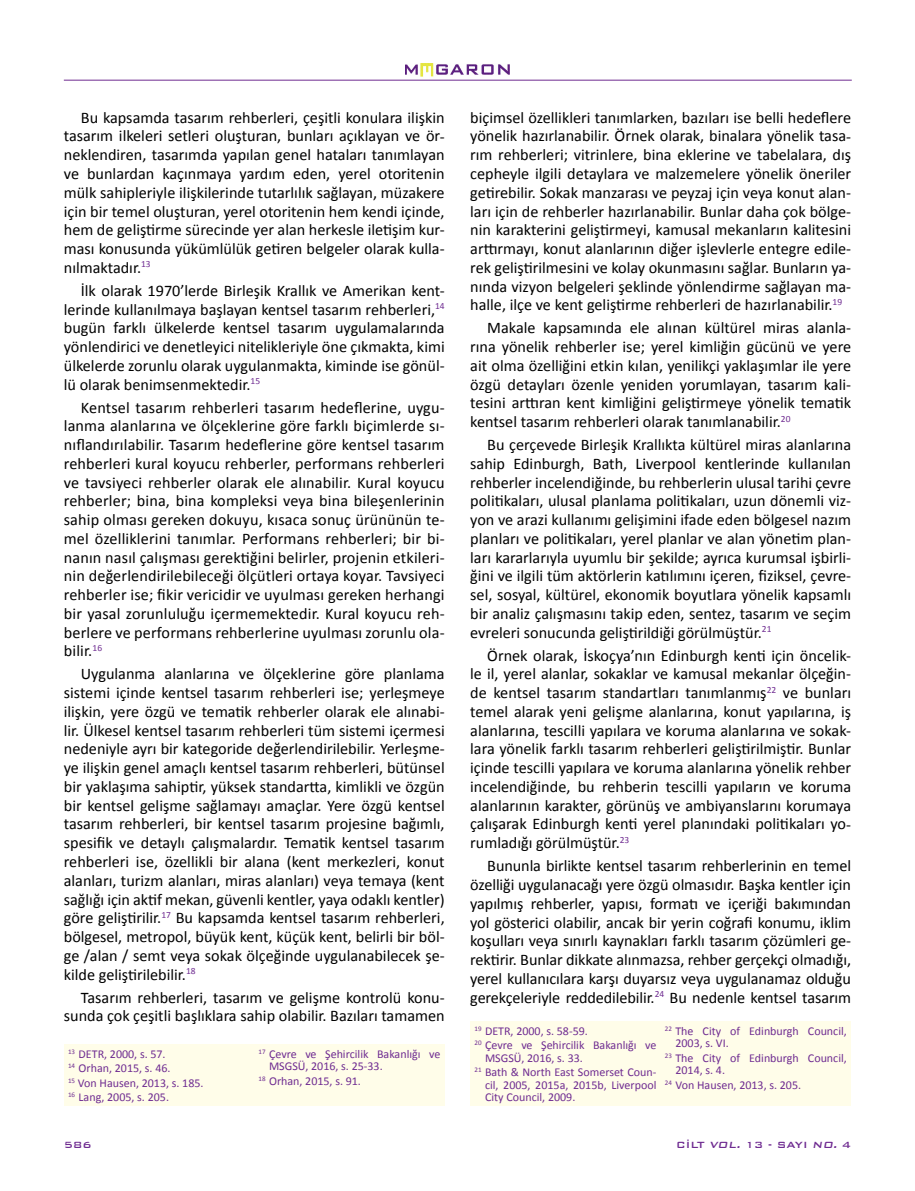
<style>
.page{position:relative;width:915px;height:1191px;background:#fff}
.page>*{position:absolute;margin:0;border:0;box-sizing:border-box;transform-origin:0 0}
.t1{font:16.2px/18.8px "Calibri";color:#000;text-align:justify}
.t2{font:12px/14.5px "Calibri";color:#6f2c91}
.t3{font:500 12px "Bank Gothic BT";color:#6f2c91}
.s1{font-style:italic}
</style>
<div class="page">
<div style="left:64px;top:1044px;width:190px;height:61px;background:#fffde9"></div>
<div style="left:470px;top:1021px;width:190px;height:84px;background:#fffde9"></div>
<div style="left:254px;top:1044px;width:190px;height:61px;background:#fffde9"></div>
<div style="left:660px;top:1021px;width:190px;height:84px;background:#fffde9"></div>
<img style="left:405px;top:64px;width:104px;height:16px">
<hr style="left:64px;top:80px;width:787px;height:1px;background:#6f2c91">
<p class="t1" style="left:64px;top:108px;width:382px;text-indent:17px">Bu kapsamda tasarım rehberleri, çeşitli konulara ilişkin tasarım ilkeleri setleri oluşturan, bunları açıklayan ve ör&shy;neklendiren, tasarımda yapılan genel hataları tanımlayan ve bunlardan kaçınmaya yardım eden, yerel otoritenin mülk sahipleriyle ilişkilerinde tutarlılık sağlayan, müzakere için bir temel oluşturan, yerel otoritenin hem kendi içinde, hem de geliştirme sürecinde yer alan herkesle iletişim kur&shy;ması konusunda yükümlülük getiren belgeler olarak kulla&shy;nılmaktadır.<sup>13</sup></p>
<p class="t1" style="left:64px;top:281px;width:382px;text-indent:17px">İlk olarak 1970’lerde Birleşik Krallık ve Amerikan kent&shy;lerinde kullanılmaya başlayan kentsel tasarım rehberleri,<sup>14 </sup>bugün farklı ülkelerde kentsel tasarım uygulamalarında yönlendirici ve denetleyici nitelikleriyle öne çıkmakta, kimi ülkelerde zorunlu olarak uygulanmakta, kiminde ise gönül&shy;lü olarak benimsenmektedir.<sup>15</sup></p>
<p class="t1" style="left:64px;top:398px;width:382px;text-indent:17px">Kentsel tasarım rehberleri tasarım hedeflerine, uygu&shy;lanma alanlarına ve ölçeklerine göre farklı biçimlerde sı&shy;nıflandırılabilir. Tasarım hedeflerine göre kentsel tasarım rehberleri kural koyucu rehberler, performans rehberleri ve tavsiyeci rehberler olarak ele alınabilir. Kural koyucu rehberler; bina, bina kompleksi veya bina bileşenlerinin sahip olması gereken dokuyu, kısaca sonuç ürününün te&shy;mel özelliklerini tanımlar. Performans rehberleri; bir bi&shy;nanın nasıl çalışması gerektiğini belirler, projenin etkileri&shy;nin değerlendirilebileceği ölçütleri ortaya koyar. Tavsiyeci rehberler ise; fikir vericidir ve uyulması gereken herhangi bir yasal zorunluluğu içermemektedir. Kural koyucu reh&shy;berlere ve performans rehberlerine uyulması zorunlu ola&shy;bilir.<sup>16</sup></p>
<p class="t1" style="left:64px;top:665px;width:382px;text-indent:17px">Uygulanma alanlarına ve ölçeklerine göre planlama sistemi içinde kentsel tasarım rehberleri ise; yerleşmeye ilişkin, yere özgü ve tematik rehberler olarak ele alınabi&shy;lir. Ülkesel kentsel tasarım rehberleri tüm sistemi içermesi nedeniyle ayrı bir kategoride değerlendirilebilir. Yerleşme&shy;ye ilişkin genel amaçlı kentsel tasarım rehberleri, bütünsel bir yaklaşıma sahiptir, yüksek standartta, kimlikli ve özgün bir kentsel gelişme sağlamayı amaçlar. Yere özgü kentsel tasarım rehberleri, bir kentsel tasarım projesine bağımlı, spesifik ve detaylı çalışmalardır. Tematik kentsel tasarım rehberleri ise, özellikli bir alana (kent merkezleri, konut alanları, turizm alanları, miras alanları) veya temaya (kent sağlığı için aktif mekan, güvenli kentler, yaya odaklı kentler) göre geliştirilir.<sup>17</sup> Bu kapsamda kentsel tasarım rehberleri, bölgesel, metropol, büyük kent, küçük kent, belirli bir böl&shy;ge /alan / semt veya sokak ölçeğinde uygulanabilecek şe&shy;kilde geliştirilebilir.<sup>18</sup></p>
<p class="t1" style="left:64px;top:988px;width:382px;text-align:right">Tasarım rehberleri, tasarım ve gelişme kontrolü konu&shy;sunda çok çeşitli başlıklara sahip olabilir. Bazıları tamamen</p>
<p class="t2" style="left:68px;top:1046px;width:137px"><sup>13</sup> DETR, 2000, s. 57.<br><sup>14</sup> Orhan, 2015, s. 46.<br><sup>15</sup> Von Hausen, 2013, s. 185.<br><sup>16</sup> Lang, 2005, s. 205.</p>
<p class="t2" style="left:269px;top:1047px;width:173px;line-height:12.5px;text-indent:-10px"><sup>17</sup> Çevre ve Şehircilik Bakanlığı ve<br>MSGSÜ, 2016, s. 25-33.</p>
<p class="t2" style="left:258px;top:1073px;width:104px"><sup>18</sup> Orhan, 2015, s. 91.</p>
<p class="t1" style="left:470px;top:108px;width:382px">biçimsel özellikleri tanımlarken, bazıları ise belli hedeflere yönelik hazırlanabilir. Örnek olarak, binalara yönelik tasa&shy;rım rehberleri; vitrinlere, bina eklerine ve tabelalara, dış cepheyle ilgili detaylara ve malzemelere yönelik öneriler getirebilir. Sokak manzarası ve peyzaj için veya konut alan&shy;ları için de rehberler hazırlanabilir. Bunlar daha çok bölge&shy;nin karakterini geliştirmeyi, kamusal mekanların kalitesini arttırmayı, konut alanlarının diğer işlevlerle entegre edile&shy;rek geliştirilmesini ve kolay okunmasını sağlar. Bunların ya&shy;nında vizyon belgeleri şeklinde yönlendirme sağlayan ma&shy;halle, ilçe ve kent geliştirme rehberleri de hazırlanabilir.<sup>19</sup></p>
<p class="t1" style="left:470px;top:319px;width:382px;text-indent:17px">Makale kapsamında ele alınan kültürel miras alanla&shy;rına yönelik rehberler ise; yerel kimliğin gücünü ve yere ait olma özelliğini etkin kılan, yenilikçi yaklaşımlar ile yere özgü detayları özenle yeniden yorumlayan, tasarım kali&shy;tesini arttıran kent kimliğini geliştirmeye yönelik tematik kentsel tasarım rehberleri olarak tanımlanabilir.<sup>20</sup></p>
<p class="t1" style="left:470px;top:435px;width:382px;text-indent:17px">Bu çerçevede Birleşik Krallıkta kültürel miras alanlarına sahip Edinburgh, Bath, Liverpool kentlerinde kullanılan rehberler incelendiğinde, bu rehberlerin ulusal tarihi çevre politikaları, ulusal planlama politikaları, uzun dönemli viz&shy;yon ve arazi kullanımı gelişimini ifade eden bölgesel nazım planları ve politikaları, yerel planlar ve alan yönetim plan&shy;ları kararlarıyla uyumlu bir şekilde; ayrıca kurumsal işbirli&shy;ğini ve ilgili tüm aktörlerin katılımını içeren, fiziksel, çevre&shy;sel, sosyal, kültürel, ekonomik boyutlara yönelik kapsamlı bir analiz çalışmasını takip eden, sentez, tasarım ve seçim evreleri sonucunda geliştirildiği görülmüştür.<sup>21</sup></p>
<p class="t1" style="left:470px;top:646px;width:382px;text-indent:17px">Örnek olarak, İskoçya’nın Edinburgh kenti için öncelik&shy;le il, yerel alanlar, sokaklar ve kamusal mekanlar ölçeğin&shy;de kentsel tasarım standartları tanımlanmış<sup>22</sup> ve bunları temel alarak yeni gelişme alanlarına, konut yapılarına, iş alanlarına, tescilli yapılara ve koruma alanlarına ve sokak&shy;lara yönelik farklı tasarım rehberleri geliştirilmiştir. Bunlar içinde tescilli yapılara ve koruma alanlarına yönelik rehber incelendiğinde, bu rehberin tescilli yapıların ve koruma alanlarının karakter, görünüş ve ambiyanslarını korumaya çalışarak Edinburgh kenti yerel planındaki politikaları yo&shy;rumladığı görülmüştür.<sup>23</sup></p>
<p class="t1" style="left:470px;top:856px;width:382px;text-indent:17px">Bununla birlikte kentsel tasarım rehberlerinin en temel özelliği uygulanacağı yere özgü olmasıdır. Başka kentler için yapılmış rehberler, yapısı, formatı ve içeriği bakımından yol gösterici olabilir, ancak bir yerin coğrafi konumu, iklim koşulları veya sınırlı kaynakları farklı tasarım çözümleri ge&shy;rektirir. Bunlar dikkate alınmazsa, rehber gerçekçi olmadığı, yerel kullanıcılara karşı duyarsız veya uygulanamaz olduğu gerekçeleriyle reddedilebilir.<sup>24</sup> Bu nedenle kentsel tasarım</p>
<p class="t2" style="left:474px;top:1023px;width:183px"><sup>19</sup> DETR, 2000, s. 58-59.<br><sup>20</sup> Çevre ve Şehircilik Bakanlığı ve</p>
<p class="t2" style="left:474px;top:1050px;width:183px;text-indent:10px">MSGSÜ, 2016, s. 33.<br><sup>21</sup> Bath &amp; North East Somerset Coun-</p>
<p class="t2" style="left:485px;top:1078px;width:173px;line-height:12.5px">cil, 2005, 2015a, 2015b, Liverpool<br>City Council, 2009.</p>
<p class="t2" style="left:675px;top:1024px;width:173px;line-height:12.5px;text-indent:-10px"><sup>22</sup> The City of Edinburgh Council,<br>2003, s. VI.</p>
<p class="t2" style="left:675px;top:1051px;width:173px;line-height:12.5px;text-indent:-10px"><sup>23</sup> The City of Edinburgh Council,<br>2014, s. 4.</p>
<p class="t2" style="left:664px;top:1077px;width:138px"><sup>24</sup> Von Hausen, 2013, s. 205.</p>
<p class="t3" style="left:64px;top:1138px;width:29px">586</p>
<p class="t3" style="left:676px;top:1138px;width:176px">CİLT <span class="s1">VOL.</span> 13 - SAYI <span class="s1">NO.</span> 4</p>
</div>
